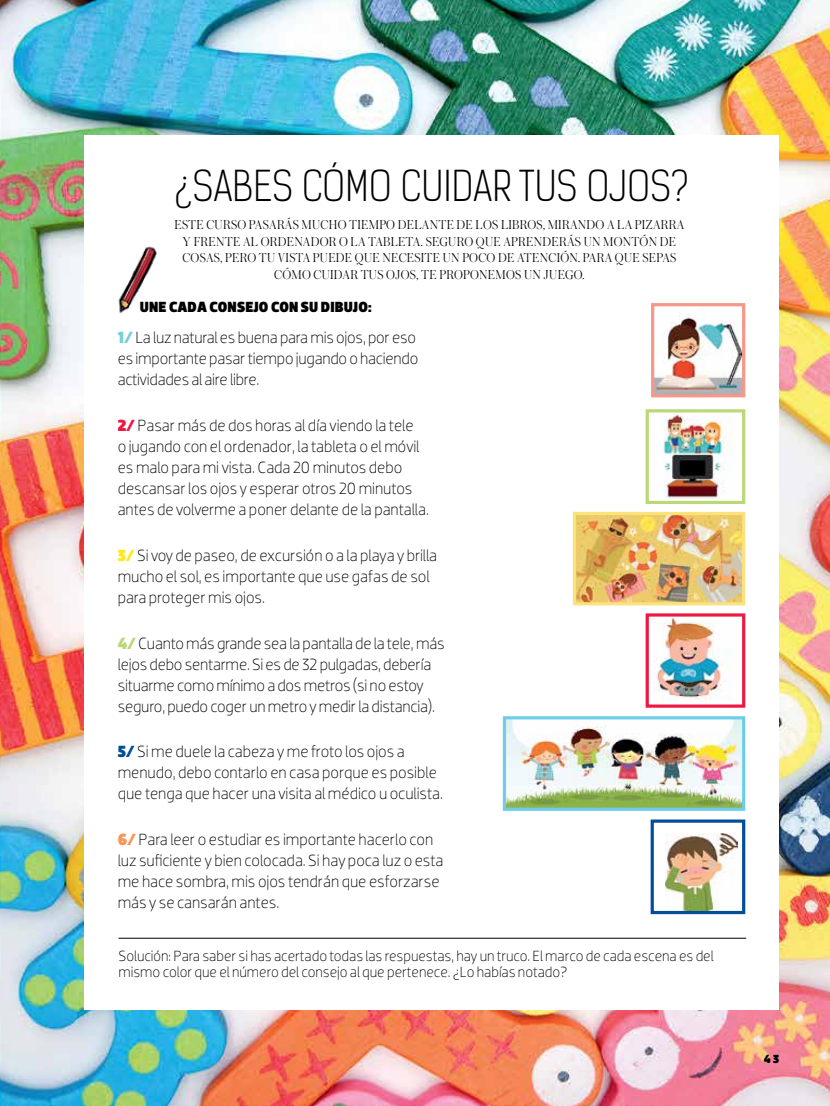
<style>
.page{position:relative;width:830px;height:1106px;background:#fff}
.page>*{position:absolute;margin:0;border:0;box-sizing:border-box;transform-origin:0 0}
.t1{font:40.5px "Kelson Sans Light BG";letter-spacing:.01em;color:#000}
.t2{font:300 16.5px/21px "Dobra";letter-spacing:-.005em;color:#000}
.t3{font:300 15px/16.5px "Dobra";letter-spacing:-.005em;color:#000}
.t4{font:900 15px "Dobra";letter-spacing:.01em;color:#000}
.t5{font:300 13.5px/16.5px "Austin";letter-spacing:.02em;color:#000;text-align:center}
.t6{font:900 12px "Dobra";color:#000}
.s1{font-weight:900;color:#76ced9}
.s2{font-weight:900;color:#ed1942}
.s3{font-weight:900;color:#fee81f}
.s4{font-weight:900;color:#bbd876}
.s5{font-weight:900;color:#004e98}
.s6{font-weight:900;color:#f7955b}
</style>
<div class="page">
<img style="left:0;top:0;width:829px;height:1106px">
<div style="left:85px;top:135px;width:693px;height:875px;background:#fff"></div>
<hr style="left:118px;top:938px;width:627px;height:1px;background:#000">
<img style="left:506px;top:720px;width:235px;height:87px">
<div style="left:502px;top:716px;width:243px;height:95px;border:3px solid #6eceea"></div>
<img style="left:653px;top:617px;width:78px;height:84px">
<div style="left:645px;top:613px;width:100px;height:94px;border:3px solid #ed1942"></div>
<img style="left:576px;top:516px;width:165px;height:85px">
<div style="left:572px;top:512px;width:173px;height:93px;border:3px solid #fce27b"></div>
<img style="left:663px;top:413px;width:70px;height:86px">
<div style="left:645px;top:409px;width:100px;height:95px;border:3px solid #bbd876"></div>
<img style="left:665px;top:833px;width:72px;height:77px">
<div style="left:650px;top:819px;width:95px;height:95px;border:3px solid #004e98"></div>
<img style="left:654px;top:307px;width:87px;height:86px">
<div style="left:650px;top:303px;width:95px;height:94px;border:3px solid #f69788"></div>
<img style="left:118px;top:246px;width:39px;height:68px">
<h1 class="t1" style="left:175px;top:162px;width:515px">¿SABES CÓMO CUIDAR TUS OJOS?</h1>
<p class="t5" style="left:174px;top:216px;width:511px">ESTE CURSO PASARÁS MUCHO TIEMPO DELANTE DE LOS LIBROS, MIRANDO A LA PIZARRA Y FRENTE AL ORDENADOR O LA TABLETA. SEGURO QUE APRENDERÁS UN MONTÓN DE COSAS, PERO TU VISTA PUEDE QUE NECESITE UN POCO DE ATENCIÓN. PARA QUE SEPAS CÓMO CUIDAR TUS OJOS, TE PROPONEMOS UN JUEGO.</p>
<p class="t4" style="left:140px;top:298px;width:40px">UNE CADA</p>
<p class="t4" style="left:209px;top:298px;width:163px">CONSEJO CON SU DIBUJO:</p>
<p class="t2" style="left:118px;top:327px;width:302px"><span class="s1">1/</span> La luz natural es buena para mis ojos, por eso es importante pasar tiempo jugando o haciendo actividades al aire libre.</p>
<p class="t2" style="left:118px;top:415px;width:312px"><span class="s2">2/</span> Pasar más de dos horas al día viendo la tele<br>o jugando con el ordenador, la tableta o el móvil es malo para mi vista. Cada 20 minutos debo descansar los ojos y esperar otros 20 minutos antes de volverme a poner delante de la pantalla.</p>
<p class="t2" style="left:118px;top:545px;width:321px"><span class="s3">3/</span> Si voy de paseo, de excursión o a la playa y brilla mucho el sol, es importante que use gafas de sol para proteger mis ojos.</p>
<p class="t2" style="left:118px;top:632px;width:328px"><span class="s4">4/</span> Cuanto más grande sea la pantalla de la tele, más lejos debo sentarme. Si es de 32 pulgadas, debería situarme como mínimo a dos metros (si no estoy seguro, puedo coger un metro y medir la distancia).</p>
<p class="t2" style="left:118px;top:741px;width:326px"><span class="s5">5/</span> Si me duele la cabeza y me froto los ojos a menudo, debo contarlo en casa porque es posible que tenga que hacer una visita al médico u oculista.</p>
<p class="t2" style="left:118px;top:829px;width:327px"><span class="s6">6/</span> Para leer o estudiar es importante hacerlo con luz suficiente y bien colocada. Si hay poca luz o esta me hace sombra, mis ojos tendrán que esforzarse más y se cansarán antes.</p>
<p class="t3" style="left:118px;top:947px;width:596px">Solución: Para saber si has acertado todas las respuestas, hay un truco. El marco de cada escena es del mismo color que el número del consejo al que pertenece. ¿Lo habías notado?</p>
<p class="t6" style="left:763px;top:1052px;width:17px">43</p>
</div>
